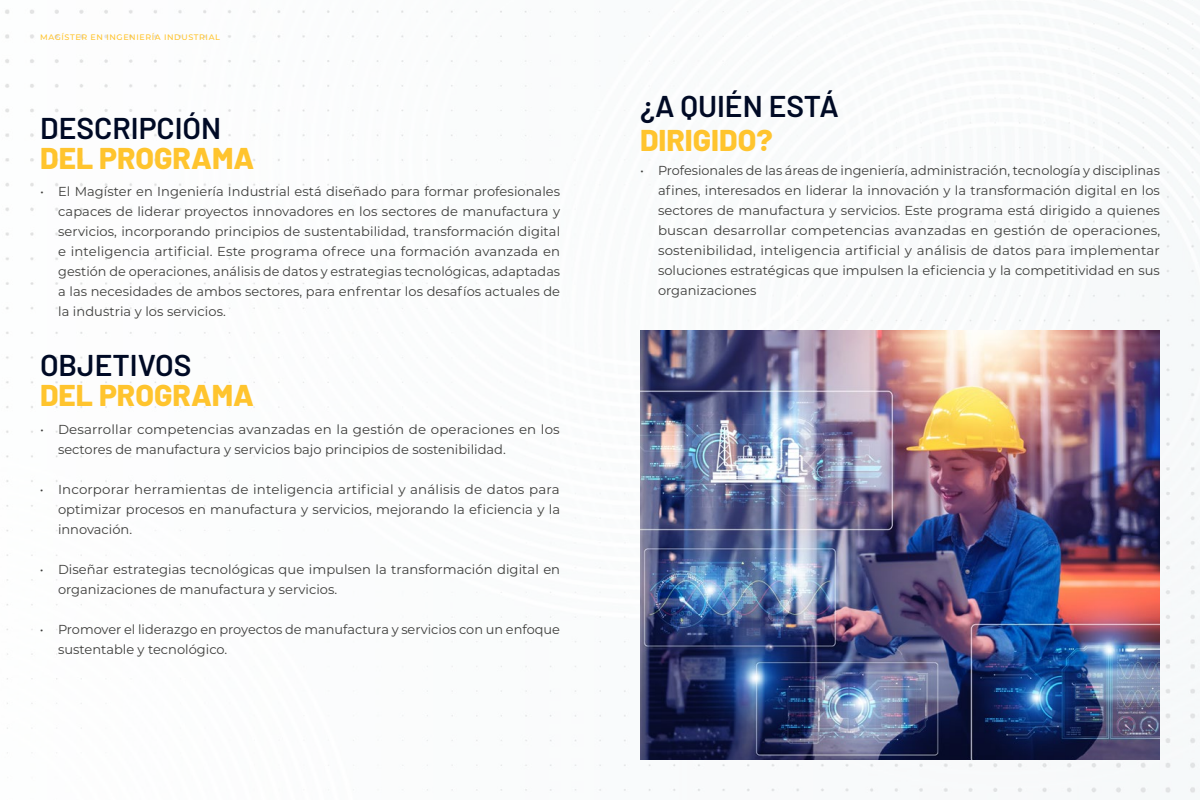
<style>
.page{position:relative;width:1200px;height:800px;background:#fff}
.page>*{position:absolute;margin:0;border:0;box-sizing:border-box;transform-origin:0 0}
.t1{font:600 30px "Barlow";color:#000a25}
.t2{font:800 30px "Barlow";color:#ffc42e}
.t3{font:13px/20px "Montserrat";color:#3d3d3b;text-align:justify}
.t4{font:500 8px "Montserrat";letter-spacing:.075em;color:#ffc42e}
</style>
<div class="page">
<img style="left:5px;top:0;width:1194px;height:793px">
<img style="left:640px;top:330px;width:520px;height:430px">
<p class="t4" style="left:40px;top:32px;width:181px">MAGÍSTER EN INGENIERÍA INDUSTRIAL</p>
<h1 class="t1" style="left:40px;top:106px;width:183px">DESCRIPCIÓN</h1>
<h1 class="t2" style="left:40px;top:136px;width:216px">DEL PROGRAMA</h1>
<p class="t3" style="left:58px;top:181px;width:504px;text-indent:-18px">• El Magíster en Ingeniería Industrial está diseñado para formar profesionales capaces de liderar proyectos innovadores en los sectores de manufactura y servicios, incorporando principios de sustentabilidad, transformación digital e inteligencia artificial. Este programa ofrece una formación avanzada en gestión de operaciones, análisis de datos y estrategias tecnológicas, adaptadas a las necesidades de ambos sectores, para enfrentar los desafíos actuales de la industria y los servicios.</p>
<h1 class="t1" style="left:40px;top:344px;width:153px">OBJETIVOS</h1>
<h1 class="t2" style="left:40px;top:373px;width:216px">DEL PROGRAMA</h1>
<p class="t3" style="left:58px;top:418px;width:503px;text-indent:-18px">• Desarrollar competencias avanzadas en la gestión de operaciones en los sectores de manufactura y servicios bajo principios de sostenibilidad.</p>
<p class="t3" style="left:58px;top:478px;width:504px;text-indent:-18px">• Incorporar herramientas de inteligencia artificial y análisis de datos para optimizar procesos en manufactura y servicios, mejorando la eficiencia y la innovación.</p>
<p class="t3" style="left:58px;top:558px;width:504px;text-indent:-18px">• Diseñar estrategias tecnológicas que impulsen la transformación digital en organizaciones de manufactura y servicios.</p>
<p class="t3" style="left:58px;top:618px;width:503px;text-indent:-18px">• Promover el liderazgo en proyectos de manufactura y servicios con un enfoque sustentable y tecnológico.</p>
<h1 class="t1" style="left:640px;top:85px;width:200px">¿A QUIÉN ESTÁ</h1>
<h1 class="t2" style="left:640px;top:118px;width:134px">DIRIGIDO?</h1>
<p class="t3" style="left:658px;top:160px;width:504px;text-indent:-18px">• Profesionales de las áreas de ingeniería, administración, tecnología y disciplinas afines, interesados en liderar la innovación y la transformación digital en los sectores de manufactura y servicios. Este programa está dirigido a quienes buscan desarrollar competencias avanzadas en gestión de operaciones, sostenibilidad, inteligencia artificial y análisis de datos para implementar soluciones estratégicas que impulsen la eficiencia y la competitividad en sus organizaciones</p>
</div>
